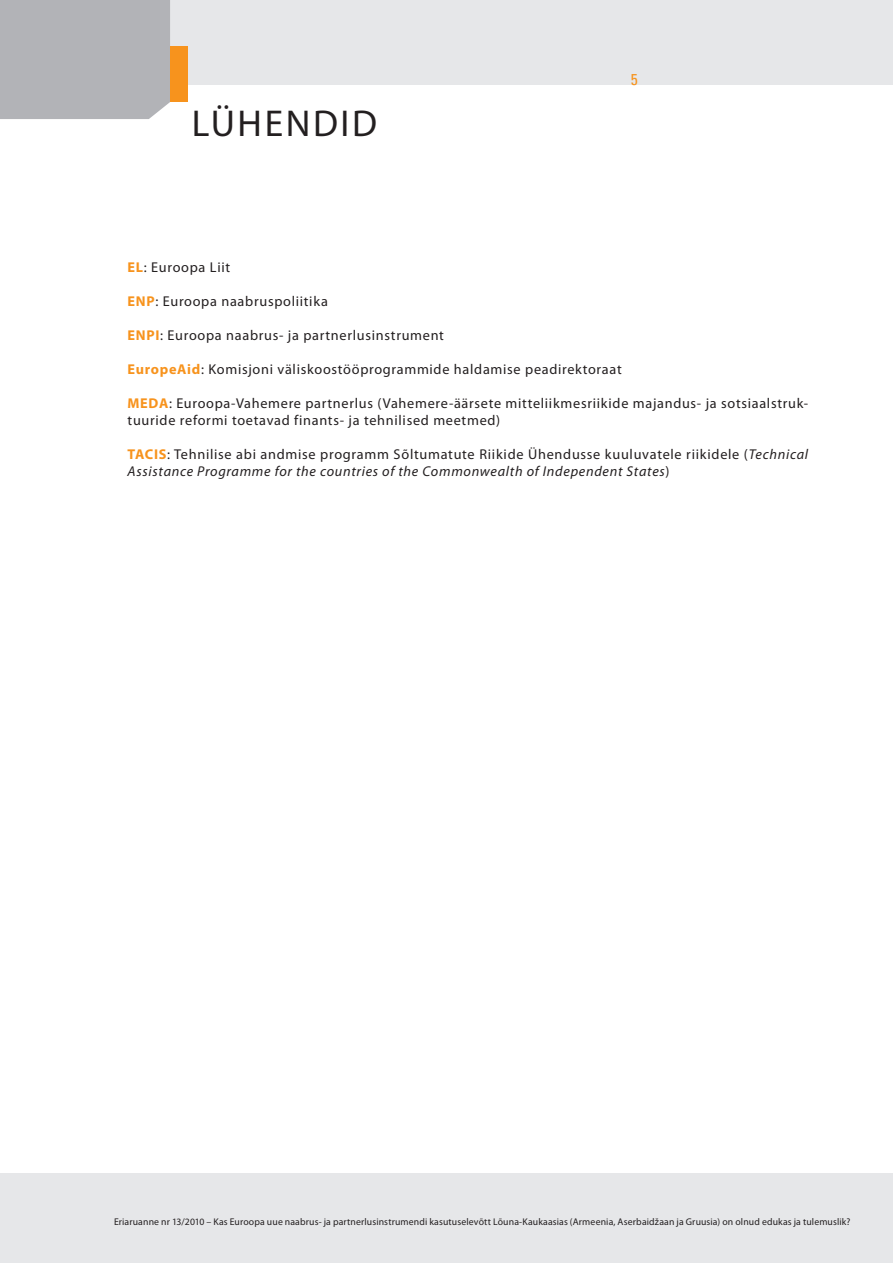
<style>
.page{position:relative;width:893px;height:1263px;background:#fff}
.page>*{position:absolute;margin:0;border:0;box-sizing:border-box;transform-origin:0 0}
.t1{font:37.5px "Myriad Pro";color:#231f20}
.t2{font:condensed 15.75px "Univers";color:#f7931d}
.t3{font:14.25px/17px "Myriad Pro";letter-spacing:.05em;color:#231f20}
.t4{font:italic 14.25px/17px "Myriad Pro";letter-spacing:.05em;color:#231f20}
.t5{font:700 14.25px "Myriad Pro";color:#f7931d}
.t6{font:9.75px "Myriad Pro";letter-spacing:.015em;color:#231f20}
.s1{font-weight:700;color:#f7931d}
.s2{font-weight:700;font-style:normal;color:#f7931d}
.s3{font-style:normal}
</style>
<div class="page">
<div style="left:0;top:1174px;width:893px;height:89px;background:#e6e7e9"></div>
<div style="left:0;top:0;width:893px;height:85px;background:#e6e7e9"></div>
<div style="left:0;top:0;width:170px;height:119px;background:#b2b3b7"></div>
<div style="left:170px;top:47px;width:17px;height:55px;background:#f7931d"></div>
<h1 class="t1" style="left:192px;top:100px;width:117px">LÜHENDID</h1>
<p class="t2" style="left:631px;top:69px;width:8px">5</p>
<p class="t3" style="left:128px;top:259px;width:104px"><span class="s1">EL</span>: Euroopa Liit</p>
<p class="t3" style="left:128px;top:293px;width:202px"><span class="s1">ENP</span>: Euroopa naabruspoliitika</p>
<p class="t3" style="left:128px;top:327px;width:318px"><span class="s1">ENPI</span>: Euroopa naabrus- ja partnerlusinstrument</p>
<p class="t3" style="left:128px;top:361px;width:496px"><span class="s1">EuropeAid</span>: Komisjoni väliskoostööprogrammide haldamise peadirektoraat</p>
<p class="t5" style="left:128px;top:394px;width:11px">MEDA</p>
<p class="t3" style="left:128px;top:395px;width:682px;text-indent:41px">: Euroopa-Vahemere partnerlus (Vahemere-äärsete mitteliikmesriikide majandus- ja sotsiaalstruk&shy;tuuride reformi toetavad finants- ja tehnilised meetmed)</p>
<p class="t4" style="left:128px;top:446px;width:682px"><span class="s2">TACIS</span><span class="s3">: Tehnilise abi andmise programm Sõltumatute Riikide Ühendusse kuuluvatele riikidele (</span>Technical<br>Assistance Programme for the countries of the Commonwealth of Independent States<span class="s3">)</span></p>
<p class="t6" style="left:114px;top:1215px;width:738px">Eriaruanne nr 13/2010 – Kas Euroopa uue naabrus- ja partnerlusinstrumendi kasutuselevõtt Lõuna-Kaukaasias (Armeenia, Aserbaidžaan ja Gruusia) on olnud edukas ja tulemuslik?</p>
</div>
